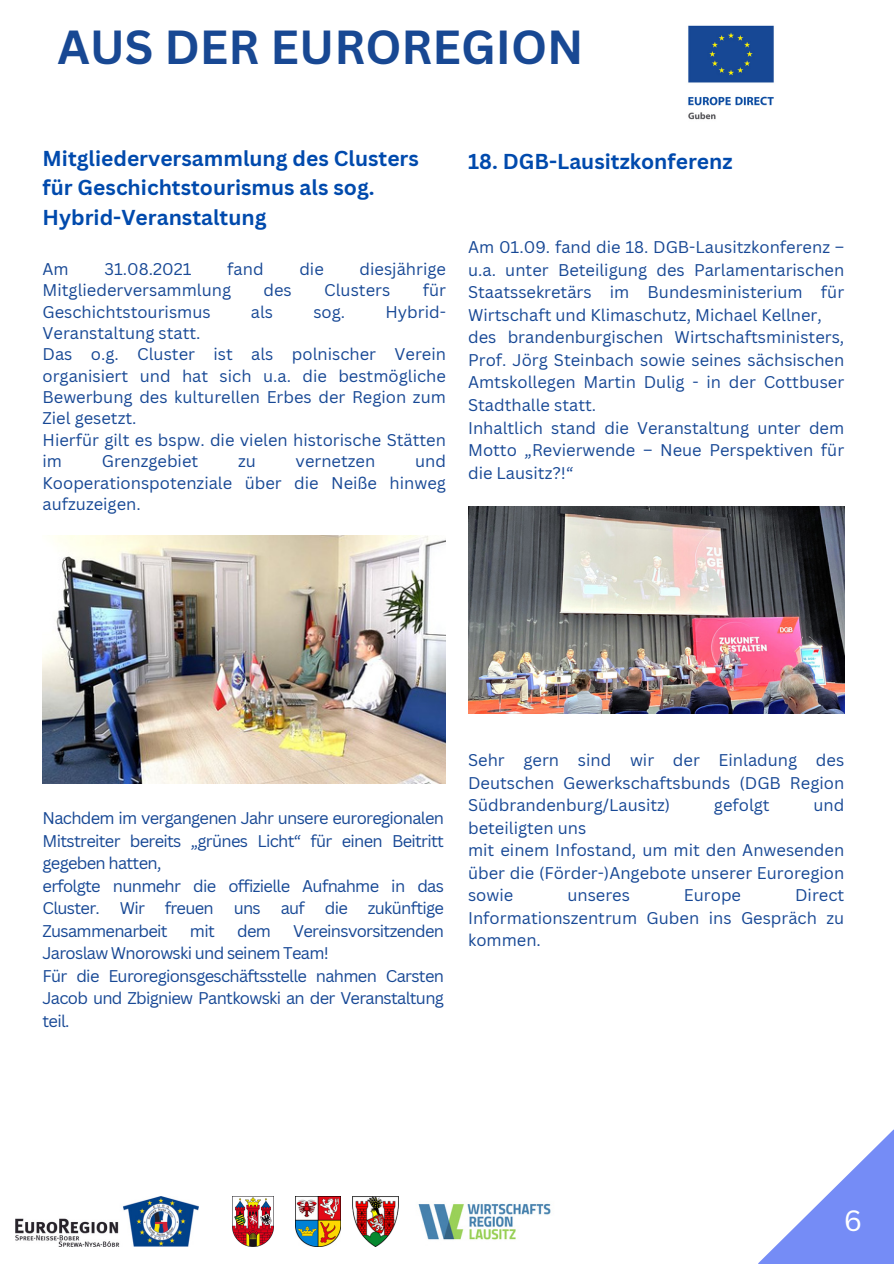
<style>
.page{position:relative;width:894px;height:1264px;background:#fff}
.page>*{position:absolute;margin:0;border:0;box-sizing:border-box;transform-origin:0 0}
.t1{font:700 46.5px "Canva Sans";color:#184893}
.t2{font:28.5px "Canva Sans";color:#fff}
.t3{font:700 21px/29.2px "Canva Sans";color:#004aad}
.t4{font:16.5px/22.5px "Canva Sans";color:#174895;text-align:justify}
.t5{font:16.5px/22.5px "Canva Sans";letter-spacing:-.04em;color:#174895}
</style>
<div class="page">
<svg style="left:758px;top:1130px;width:135px;height:133px"></svg>
<img style="left:15px;top:1196px;width:184px;height:50px">
<img style="left:233px;top:1196px;width:40px;height:50px">
<img style="left:295px;top:1196px;width:45px;height:50px">
<img style="left:352px;top:1196px;width:47px;height:50px">
<img style="left:418px;top:1203px;width:133px;height:37px">
<img style="left:688px;top:25px;width:86px;height:95px">
<img style="left:43px;top:535px;width:402px;height:248px">
<img style="left:468px;top:506px;width:375px;height:207px">
<p class="t1" style="left:57px;top:14px;width:527px">AUS DER EUROREGION</p>
<p class="t3" style="left:43px;top:143px;width:378px">Mitgliederversammlung des Clusters für Geschichtstourismus als sog.<br>Hybrid-Veranstaltung</p>
<p class="t4" style="left:43px;top:257px;width:28px">Am</p>
<p class="t4" style="left:104px;top:257px;width:89px">31.08.2021</p>
<p class="t4" style="left:227px;top:257px;width:38px">fand</p>
<p class="t4" style="left:299px;top:257px;width:26px">die</p>
<p class="t4" style="left:359px;top:257px;width:88px">diesjährige</p>
<p class="t4" style="left:43px;top:278px;width:190px">Mitgliederversammlung</p>
<p class="t4" style="left:263px;top:278px;width:30px">des</p>
<p class="t4" style="left:324px;top:278px;width:67px">Clusters</p>
<p class="t4" style="left:422px;top:278px;width:25px">für</p>
<p class="t4" style="left:43px;top:300px;width:170px">Geschichtstourismus</p>
<p class="t4" style="left:251px;top:300px;width:24px">als</p>
<p class="t4" style="left:313px;top:300px;width:33px">sog.</p>
<p class="t4" style="left:385px;top:300px;width:62px">Hybrid-</p>
<p class="t4" style="left:43px;top:321px;width:159px">Veranstaltung statt.</p>
<p class="t4" style="left:43px;top:343px;width:405px;line-height:21.3px">Das o.g. Cluster ist als polnischer Verein organisiert und hat sich u.a. die bestmögliche Bewerbung des kulturellen Erbes der Region zum Ziel gesetzt.</p>
<p class="t4" style="left:43px;top:429px;width:405px;line-height:21.3px">Hierfür gilt es bspw. die vielen historische Stätten im</p>
<p class="t4" style="left:43px;top:450px;width:405px;line-height:21.3px;text-indent:372px">und Kooperationspotenziale über die Neiße hinweg aufzuzeigen.</p>
<p class="t4" style="left:102px;top:449px;width:98px">Grenzgebiet</p>
<p class="t4" style="left:238px;top:449px;width:19px">zu</p>
<p class="t4" style="left:295px;top:449px;width:81px">vernetzen</p>
<p class="t3" style="left:468px;top:146px;width:266px">18. DGB-Lausitzkonferenz</p>
<p class="t4" style="left:468px;top:236px;width:377px">Am 01.09. fand die 18. DGB-Lausitzkonferenz – u.a. unter Beteiligung des Parlamentarischen Staatssekretärs im Bundesministerium für Wirtschaft und Klimaschutz, Michael Kellner,</p>
<p class="t4" style="left:468px;top:326px;width:377px">des brandenburgischen Wirtschaftsministers, Prof. Jörg Steinbach sowie seines sächsischen Amtskollegen Martin Dulig - in der Cottbuser Stadthalle statt.</p>
<p class="t4" style="left:468px;top:416px;width:377px">Inhaltlich stand die Veranstaltung unter dem Motto „Revierwende – Neue Perspektiven für die Lausitz?!“</p>
<p class="t4" style="left:43px;top:806px;width:403px">Nachdem im vergangenen Jahr unsere euroregionalen Mitstreiter bereits „grünes Licht“ für einen Beitritt gegeben hatten,</p>
<p class="t4" style="left:43px;top:873px;width:403px">erfolgte nunmehr die offizielle Aufnahme in das Cluster. Wir freuen uns auf die zukünftige Zusammenarbeit</p>
<p class="t5" style="left:43px;top:918px;width:403px;text-indent:250px">Vereinsvorsitzenden<br>Jaroslaw Wnorowski und seinem Team!</p>
<p class="t4" style="left:43px;top:963px;width:403px">Für die Euroregionsgeschäftsstelle nahmen Carsten Jacob und Zbigniew Pantkowski an der Veranstaltung teil.</p>
<p class="t4" style="left:190px;top:918px;width:26px">mit</p>
<p class="t4" style="left:237px;top:918px;width:35px">dem</p>
<p class="t4" style="left:468px;top:748px;width:377px">Sehr gern sind wir der Einladung des Deutschen Gewerkschaftsbunds (DGB Region Südbrandenburg/Lausitz)</p>
<p class="t4" style="left:713px;top:793px;width:57px">gefolgt</p>
<p class="t4" style="left:813px;top:793px;width:32px">und</p>
<p class="t4" style="left:468px;top:816px;width:377px;text-align:left">beteiligten uns<br>mit einem Infostand, um mit den Anwesenden über die (Förder-)Angebote unserer Euroregion sowie</p>
<p class="t4" style="left:468px;top:883px;width:377px;text-indent:327px">Direct Informationszentrum Guben ins Gespräch zu kommen.</p>
<p class="t4" style="left:567px;top:883px;width:64px">unseres</p>
<p class="t4" style="left:683px;top:883px;width:59px">Europe</p>
<p class="t2" style="left:843px;top:1200px;width:20px">6</p>
</div>
